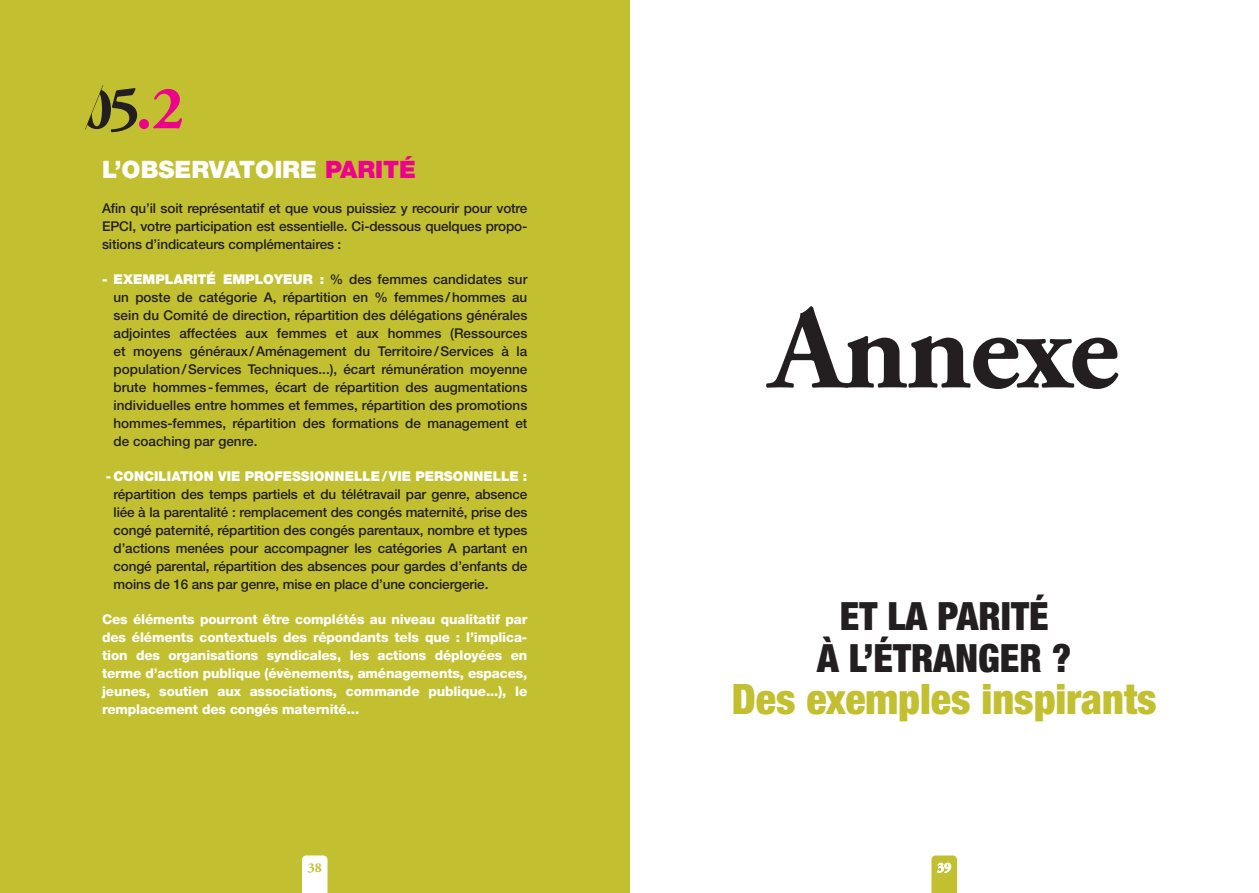
<style>
.page{position:relative;width:1259px;height:893px;background:#fff}
.page>*{position:absolute;margin:0;border:0;box-sizing:border-box;transform-origin:0 0}
.t1{font:700 120px "Adobe Garamond Pro";letter-spacing:-.02em;color:#231f20}
.t2{font:700 61.35px "Adobe Garamond Pro";color:#231f20}
.t3{font:900 condensed 42px "Helvetica Neue LT Std";color:#c2c030}
.t4{font:900 condensed 39px/42px "Helvetica Neue LT Std";color:#231f20;text-align:center}
.t5{font:900 24px "Helvetica Neue LT Std";color:#fff}
.t6{font:500 13.5px/18px "Helvetica Neue LT Std";letter-spacing:-.01em;color:#231f20;text-align:justify}
.t7{font:800 13.5px/18px "Helvetica Neue LT Std";letter-spacing:-.01em;color:#fff;text-align:justify}
.t8{font:900 13.5px "Helvetica Neue LT Std";color:#fff}
.t9{font:700 13.5px "Adobe Garamond Pro";color:#c2c030}
.t10{font:700 13.5px "Adobe Garamond Pro";color:#fff}
.s1{color:#ed028c}
.s2{font-weight:900;color:#fff}
</style>
<div class="page">
<div style="left:0;top:0;width:629px;height:893px;background:#c2c030"></div>
<svg style="left:85px;top:85px;width:19px;height:45px"></svg>
<svg style="left:931px;top:855px;width:26px;height:38px"></svg>
<svg style="left:302px;top:855px;width:25px;height:38px"></svg>
<h2 class="t2" style="left:81px;top:73px;width:105px">05<span class="s1">.2</span></h2>
<h3 class="t5" style="left:102px;top:155px;width:316px">L’OBSERVATOIRE <span class="s1">PARITÉ</span></h3>
<p class="t6" style="left:102px;top:199px;width:427px">Afin qu’il soit représentatif et que vous puissiez y recourir pour votre EPCI, votre participation est essentielle. Ci-dessous quelques propo&shy;sitions d’indicateurs complémentaires :</p>
<p class="t6" style="left:114px;top:270px;width:415px;text-indent:-11px"><span class="s2">- EXEMPLARITÉ EMPLOYEUR :</span> % des femmes candidates sur un poste de catégorie A, répartition en % femmes / hommes au sein du Comité de direction, répartition des délégations générales adjointes affectées aux femmes et aux hommes (Ressources et moyens généraux / Aménagement du Territoire / Services à la population / Services Techniques...), écart rémunération moyenne brute hommes - femmes, écart de répartition des augmentations individuelles entre hommes et femmes, répartition des promotions hommes-femmes, répartition des formations de management et de coaching par genre.</p>
<p class="t8" style="left:106px;top:468px;width:423px">- CONCILIATION VIE PROFESSIONNELLE / VIE PERSONNELLE :</p>
<p class="t6" style="left:114px;top:485px;width:415px">répartition des temps partiels et du télétravail par genre, absence liée à la parentalité : remplacement des congés maternité, prise des congé paternité, répartition des congés parentaux, nombre et types d’actions menées pour accompagner les catégories A partant en congé parental, répartition des absences pour gardes d’enfants de moins de 16 ans par genre, mise en place d’une conciergerie.</p>
<p class="t7" style="left:102px;top:610px;width:427px">Ces éléments pourront être complétés au niveau qualitatif par des éléments contextuels des répondants tels que : l’implica&shy;tion des organisations syndicales, les actions déployées en terme d’action publique (évènements, aménagements, espaces, jeunes, soutien aux associations, commande publique...), le remplacement des congés maternité...</p>
<h1 class="t1" style="left:769px;top:279px;width:351px">Annexe</h1>
<h3 class="t4" style="left:817px;top:595px;width:256px">ET LA PARITÉ<br>À L’ÉTRANGER ?</h3>
<h3 class="t3" style="left:732px;top:674px;width:426px">Des exemples inspirants</h3>
<p class="t9" style="left:308px;top:860px;width:16px">38</p>
<p class="t10" style="left:937px;top:860px;width:16px">39</p>
</div>
